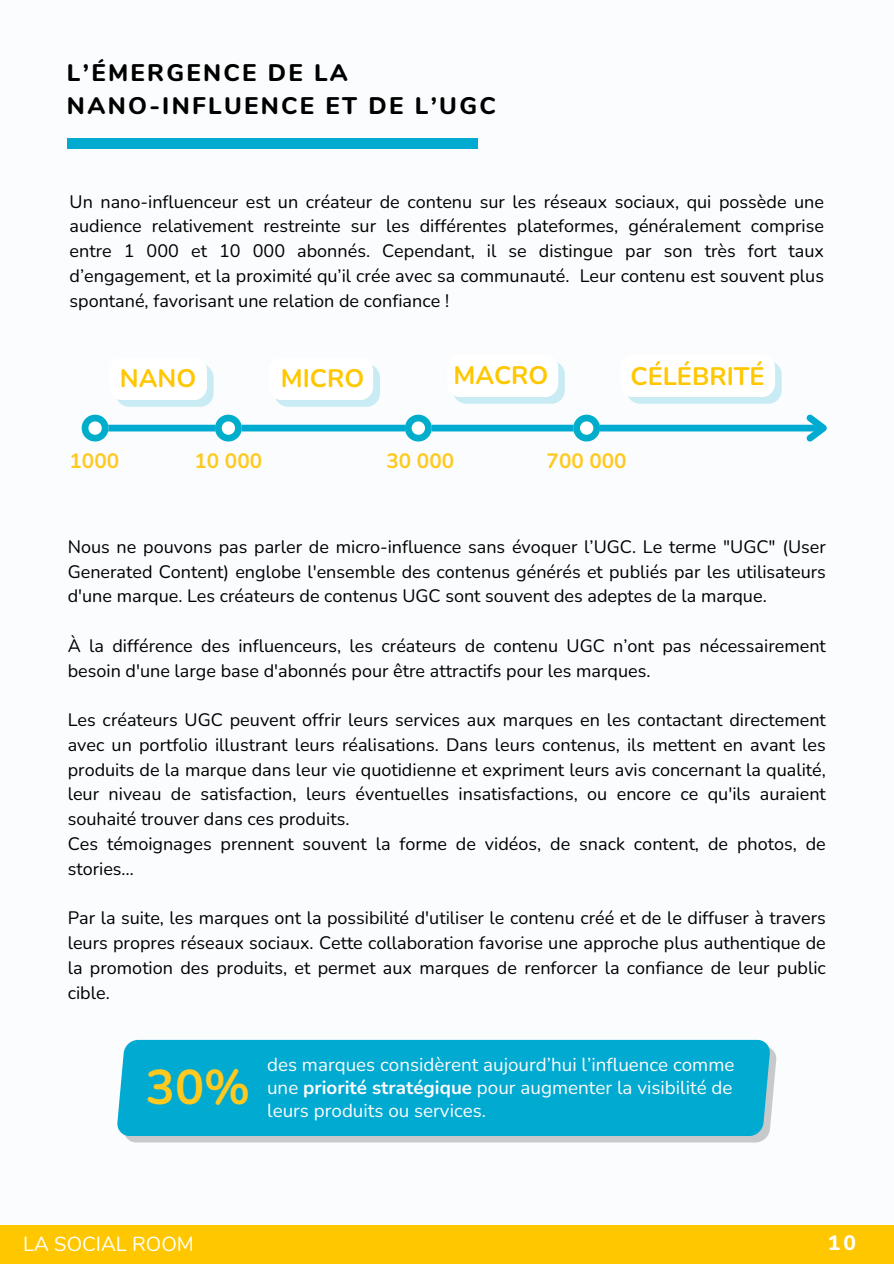
<style>
.page{position:relative;width:894px;height:1264px;background:#fff}
.page>*{position:absolute;margin:0;border:0;box-sizing:border-box;transform-origin:0 0}
.t1{font:700 48.6px "Nunito";color:#ffc91f}
.t2{font:700 25.2px "Nunito";color:#ffc700}
.t3{font:800 24px/32.7px "Nunito";letter-spacing:.1em;color:#000}
.t4{font:800 20.85px "Nunito";color:#fff}
.t5{font:700 20.7px "Nunito";color:#ffc91f}
.t6{font:20.25px "Nunito";color:#fff}
.t7{font:18.75px/23px "Nunito";color:#fdfbfb}
.t8{font:18px/24.8px "Nunito";color:#000;text-align:justify}
.s1{font-weight:700}
</style>
<div class="page">
<div style="left:0;top:0;width:893px;height:1263px;background:#fafcfd"></div>
<div style="left:0;top:1225px;width:893px;height:38px;background:#ffc700"></div>
<svg style="left:117px;top:365px;width:96px;height:42px"></svg>
<div style="left:97px;top:425px;width:724px;height:6px;background:#00aad1"></div>
<svg style="left:800px;top:414px;width:27px;height:28px"></svg>
<svg style="left:82px;top:414px;width:26px;height:27px"></svg>
<svg style="left:215px;top:414px;width:27px;height:27px"></svg>
<svg style="left:405px;top:414px;width:26px;height:27px"></svg>
<svg style="left:573px;top:414px;width:27px;height:27px"></svg>
<svg style="left:276px;top:365px;width:104px;height:42px"></svg>
<svg style="left:454px;top:362px;width:110px;height:42px"></svg>
<svg style="left:628px;top:362px;width:153px;height:42px"></svg>
<svg style="left:125px;top:1047px;width:651px;height:95px;background:#cbccce"></svg>
<div style="left:117px;top:1039px;width:652px;height:97px;background:#00aad1"></div>
<div style="left:67px;top:138px;width:411px;height:10px;background:#00aad1"></div>
<h3 class="t3" style="left:67px;top:57px;width:430px">L’ÉMERGENCE DE LA<br>NANO-INFLUENCE ET DE L’UGC</h3>
<p class="t8" style="left:70px;top:189px;width:755px">Un nano-influenceur est un créateur de contenu sur les réseaux sociaux, qui possède une audience relativement restreinte sur les différentes plateformes, généralement comprise entre 1 000 et 10 000 abonnés. Cependant, il se distingue par son très fort taux d’engagement, et la proximité qu’il crée avec sa communauté. Leur contenu est souvent plus spontané, favorisant une relation de confiance !</p>
<h2 class="t2" style="left:120px;top:362px;width:78px">NANO</h2>
<h2 class="t2" style="left:281px;top:362px;width:85px">MICRO</h2>
<h2 class="t2" style="left:453px;top:359px;width:96px">MACRO</h2>
<h2 class="t2" style="left:630px;top:359px;width:136px">CÉLÉBRITÉ</h2>
<p class="t5" style="left:70px;top:447px;width:51px">1000</p>
<p class="t5" style="left:194px;top:447px;width:69px">10 000</p>
<p class="t5" style="left:386px;top:447px;width:69px">30 000</p>
<p class="t5" style="left:546px;top:447px;width:82px">700 000</p>
<p class="t8" style="left:68px;top:534px;width:759px">Nous ne pouvons pas parler de micro-influence sans évoquer l’UGC. Le terme "UGC" (User Generated Content) englobe l'ensemble des contenus générés et publiés par les utilisateurs d'une marque. Les créateurs de contenus UGC sont souvent des adeptes de la marque.</p>
<p class="t8" style="left:68px;top:633px;width:759px">À la différence des influenceurs, les créateurs de contenu UGC n’ont pas nécessairement besoin d'une large base d'abonnés pour être attractifs pour les marques.</p>
<p class="t8" style="left:68px;top:708px;width:759px;text-align:left">Les créateurs UGC peuvent offrir leurs services aux marques en les contactant directement avec un portfolio illustrant leurs réalisations. Dans leurs contenus, ils mettent en avant les produits de la marque dans leur vie quotidienne et expriment leurs avis concernant la qualité, leur niveau de satisfaction, leurs éventuelles insatisfactions, ou encore ce qu'ils auraient souhaité trouver dans ces produits.<br>Ces témoignages prennent souvent la forme de vidéos, de snack content, de photos, de stories…</p>
<p class="t8" style="left:68px;top:906px;width:759px">Par la suite, les marques ont la possibilité d'utiliser le contenu créé et de le diffuser à travers leurs propres réseaux sociaux. Cette collaboration favorise une approche plus authentique de la promotion des produits, et permet aux marques de renforcer la confiance de leur public cible.</p>
<h1 class="t1" style="left:146px;top:1054px;width:106px">30%</h1>
<p class="t7" style="left:267px;top:1053px;width:469px">des marques considèrent aujourd’hui l’influence comme une <span class="s1">priorité stratégique</span> pour augmenter la visibilité de</p>
<p class="t7" style="left:267px;top:1099px;width:220px">leurs produits ou services.</p>
<p class="t6" style="left:23px;top:1230px;width:172px">LA SOCIAL ROOM</p>
<p class="t4" style="left:827px;top:1228px;width:30px">10</p>
</div>
